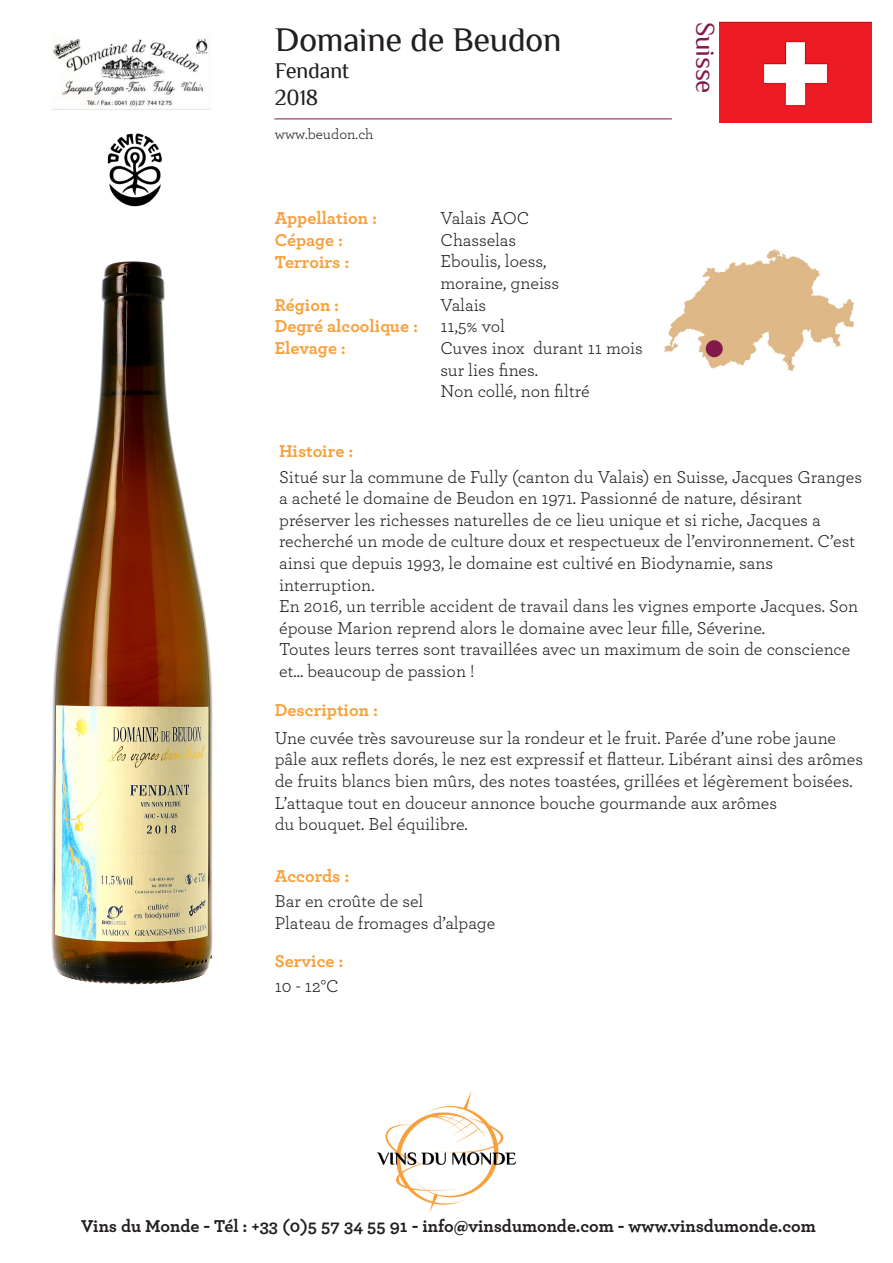
<style>
.page{position:relative;width:893px;height:1263px;background:#fff}
.page>*{position:absolute;margin:0;border:0;box-sizing:border-box;transform-origin:0 0}
.t1{font:34.5px "Philosopher";letter-spacing:-.015em;color:#231f20}
.t2{font:27px "Philosopher";letter-spacing:-.01em;color:#82194a}
.t3{font:22.5px "Philosopher";letter-spacing:-.015em;color:#231f20}
.t4{font:18px/21.6px "Archer";color:#231f20}
.t5{font:700 18px/21.6px "Archer";color:#f99f3c}
.t6{font:700 18px "Archer";color:#231f20}
.t7{font:15px "Archer";color:#231f20}
</style>
<div class="page">
<img style="left:378px;top:1091px;width:137px;height:121px">
<img style="left:51px;top:261px;width:162px;height:724px">
<img style="left:664px;top:249px;width:190px;height:123px">
<hr style="left:274px;top:119px;width:398px;height:1px;background:#82194a">
<img style="left:719px;top:22px;width:152px;height:101px">
<img style="left:107px;top:133px;width:55px;height:74px">
<img style="left:52px;top:38px;width:158px;height:72px">
<div style="left:706px;top:340px;width:17px;height:17px;background:#82194a;border-radius:50%"></div>
<p class="t1" style="left:275px;top:22px;width:288px">Domaine de Beudon</p>
<p class="t3" style="left:275px;top:59px;width:76px">Fendant</p>
<p class="t3" style="left:275px;top:86px;width:45px">2018</p>
<p class="t7" style="left:275px;top:124px;width:100px">www.beudon.ch</p>
<p class="t5" style="left:275px;top:206px;width:104px">Appellation :<br>Cépage :</p>
<p class="t5" style="left:275px;top:250px;width:76px">Terroirs :</p>
<p class="t5" style="left:275px;top:293px;width:66px">Région :</p>
<p class="t5" style="left:275px;top:314px;width:145px">Degré alcoolique :</p>
<p class="t5" style="left:275px;top:336px;width:73px">Elevage :</p>
<p class="t5" style="left:279px;top:439px;width:76px">Histoire :</p>
<p class="t4" style="left:440px;top:207px;width:91px">Valais AOC</p>
<p class="t4" style="left:440px;top:228px;width:77px">Chasselas</p>
<p class="t4" style="left:440px;top:250px;width:108px">Eboulis, loess,</p>
<p class="t4" style="left:440px;top:271px;width:120px">moraine, gneiss</p>
<p class="t4" style="left:440px;top:293px;width:47px">Valais</p>
<p class="t4" style="left:440px;top:315px;width:66px">11,5% vol</p>
<p class="t4" style="left:440px;top:336px;width:204px">Cuves inox durant 11 mois</p>
<p class="t4" style="left:440px;top:358px;width:99px">sur lies fines.</p>
<p class="t4" style="left:440px;top:379px;width:151px">Non collé, non filtré</p>
<p class="t2" style="left:719px;top:22px;width:73px;rotate:90deg">Suisse</p>
<p class="t4" style="left:279px;top:465px;width:585px">Situé sur la commune de Fully (canton du Valais) en Suisse, Jacques Granges a acheté le domaine de Beudon en 1971. Passionné de nature, désirant</p>
<p class="t4" style="left:279px;top:508px;width:577px">préserver les richesses naturelles de ce lieu unique et si riche, Jacques a recherché un mode de culture doux et respectueux de l’environnement. C’est ainsi que depuis 1993, le domaine est cultivé en Biodynamie, sans</p>
<p class="t4" style="left:279px;top:573px;width:97px">interruption.</p>
<p class="t4" style="left:279px;top:594px;width:581px">En 2016, un terrible accident de travail dans les vignes emporte Jacques. Son épouse Marion reprend alors le domaine avec leur fille, Séverine.</p>
<p class="t4" style="left:279px;top:638px;width:573px">Toutes leurs terres sont travaillées avec un maximum de soin de conscience et... beaucoup de passion !</p>
<p class="t5" style="left:275px;top:698px;width:105px">Description :</p>
<p class="t4" style="left:275px;top:726px;width:590px">Une cuvée très savoureuse sur la rondeur et le fruit. Parée d’une robe jaune pâle aux reflets dorés, le nez est expressif et flatteur. Libérant ainsi des arômes de fruits blancs bien mûrs, des notes toastées, grillées et légèrement boisées.</p>
<p class="t4" style="left:275px;top:791px;width:504px">L’attaque tout en douceur annonce bouche gourmande aux arômes</p>
<p class="t4" style="left:275px;top:812px;width:194px">du bouquet. Bel équilibre.</p>
<p class="t5" style="left:275px;top:863px;width:76px">Accords :</p>
<p class="t4" style="left:275px;top:890px;width:150px">Bar en croûte de sel</p>
<p class="t4" style="left:275px;top:911px;width:222px">Plateau de fromages d’alpage</p>
<p class="t5" style="left:275px;top:949px;width:70px">Service :</p>
<p class="t4" style="left:275px;top:975px;width:65px">10 - 12°C</p>
<p class="t6" style="left:81px;top:1212px;width:736px">Vins du Monde - Tél : +33 (0)5 57 34 55 91 - info@vinsdumonde.com - www.vinsdumonde.com</p>
</div>
